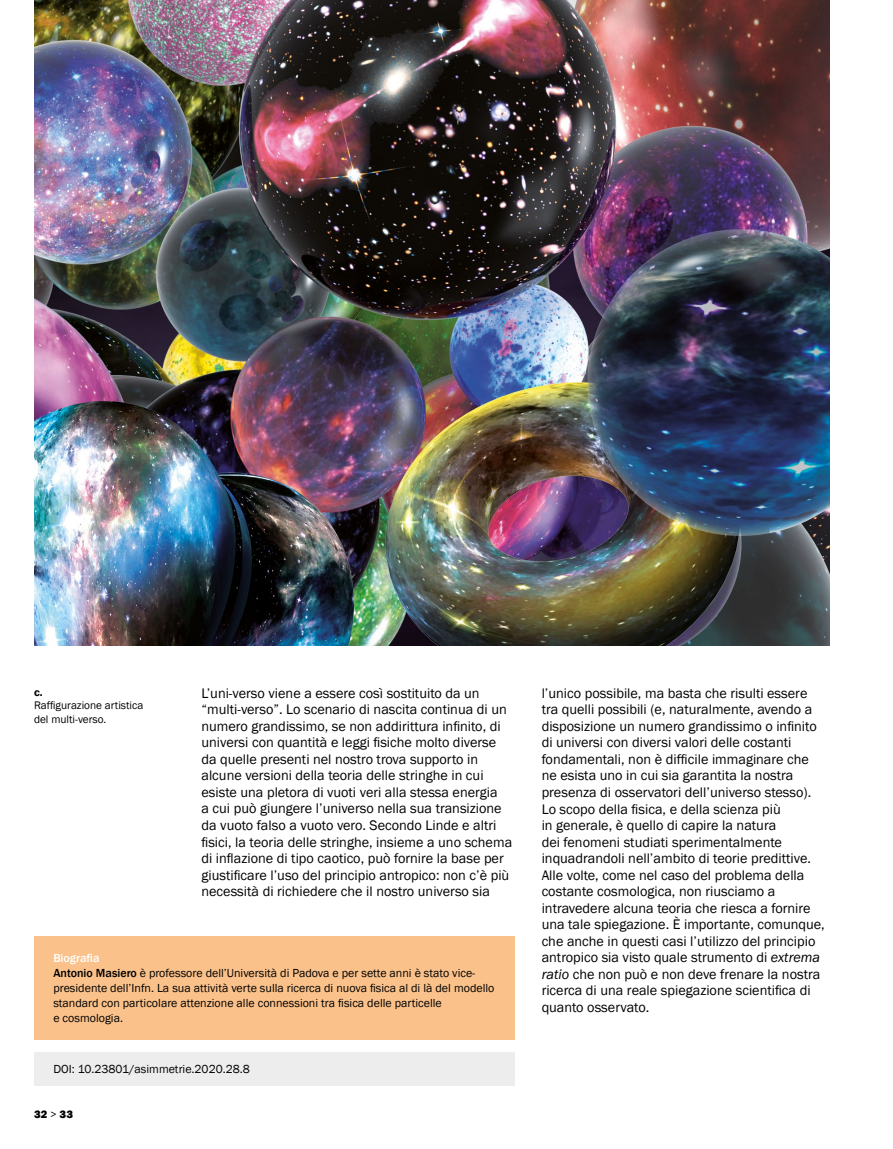
<style>
.page{position:relative;width:893px;height:1149px;background:#fff}
.page>*{position:absolute;margin:0;border:0;box-sizing:border-box;transform-origin:0 0}
.t1{font:14.25px/16.5px "Franklin Gothic";color:#000}
.t2{font:12px/15px "Franklin Gothic";color:#000}
.t3{font:11.25px/13.5px "Franklin Gothic";color:#000}
.t4{font:800 11.25px "Franklin Gothic";color:#000}
.t5{font:600 11.25px "Franklin Gothic";color:#000}
.s1{font-style:italic}
.s2{font-weight:500;color:#fff}
.s3{font-weight:500}
.s4{font-weight:400}
</style>
<div class="page">
<img style="left:34px;top:0;width:795px;height:645px">
<div style="left:34px;top:935px;width:481px;height:104px;background:#fac18a"></div>
<div style="left:34px;top:1051px;width:481px;height:33px;background:#ededed"></div>
<p class="t1" style="left:201px;top:684px;width:312px">L’uni-verso viene a essere così sostituito da un “multi-verso”. Lo scenario di nascita continua di un numero grandissimo, se non addirittura infinito, di universi con quantità e leggi fisiche molto diverse da quelle presenti nel nostro trova supporto in alcune versioni della teoria delle stringhe in cui esiste una pletora di vuoti veri alla stessa energia<br>a cui può giungere l’universo nella sua transizione da vuoto falso a vuoto vero. Secondo Linde e altri fisici, la teoria delle stringhe, insieme a uno schema di inflazione di tipo caotico, può fornire la base per giustificare l’uso del principio antropico: non c’è più necessità di richiedere che il nostro universo sia</p>
<p class="t1" style="left:542px;top:684px;width:285px">l’unico possibile, ma basta che risulti essere tra quelli possibili (e, naturalmente, avendo a disposizione un numero grandissimo o infinito di universi con diversi valori delle costanti fondamentali, non è difficile immaginare che ne esista uno in cui sia garantita la nostra presenza di osservatori dell’universo stesso).<br>Lo scopo della fisica, e della scienza più<br>in generale, è quello di capire la natura<br>dei fenomeni studiati sperimentalmente inquadrandoli nell’ambito di teorie predittive.<br>Alle volte, come nel caso del problema della costante cosmologica, non riusciamo a intravedere alcuna teoria che riesca a fornire una tale spiegazione. È importante, comunque, che anche in questi casi l’utilizzo del principio antropico sia visto quale strumento di <span class="s1">extrema ratio</span> che non può e non deve frenare la nostra ricerca di una reale spiegazione scientifica di quanto osservato.</p>
<p class="t5" style="left:34px;top:685px;width:10px">c.</p>
<p class="t3" style="left:34px;top:698px;width:111px">Raffigurazione artistica del multi-verso.</p>
<p class="t2" style="left:53px;top:950px;width:443px"><span class="s2">Biografia<br></span><span class="s3">Antonio Masiero</span> è professore dell’Università di Padova e per sette anni è stato vice&shy;presidente dell’Infn. La sua attività verte sulla ricerca di nuova fisica al di là del modello standard con particolare attenzione alle connessioni tra fisica delle particelle<br>e cosmologia.</p>
<p class="t2" style="left:53px;top:1060px;width:198px">DOI: 10.23801/asimmetrie.2020.28.8</p>
<p class="t4" style="left:34px;top:1107px;width:40px">32 <span class="s4">&gt;</span> 33</p>
</div>
